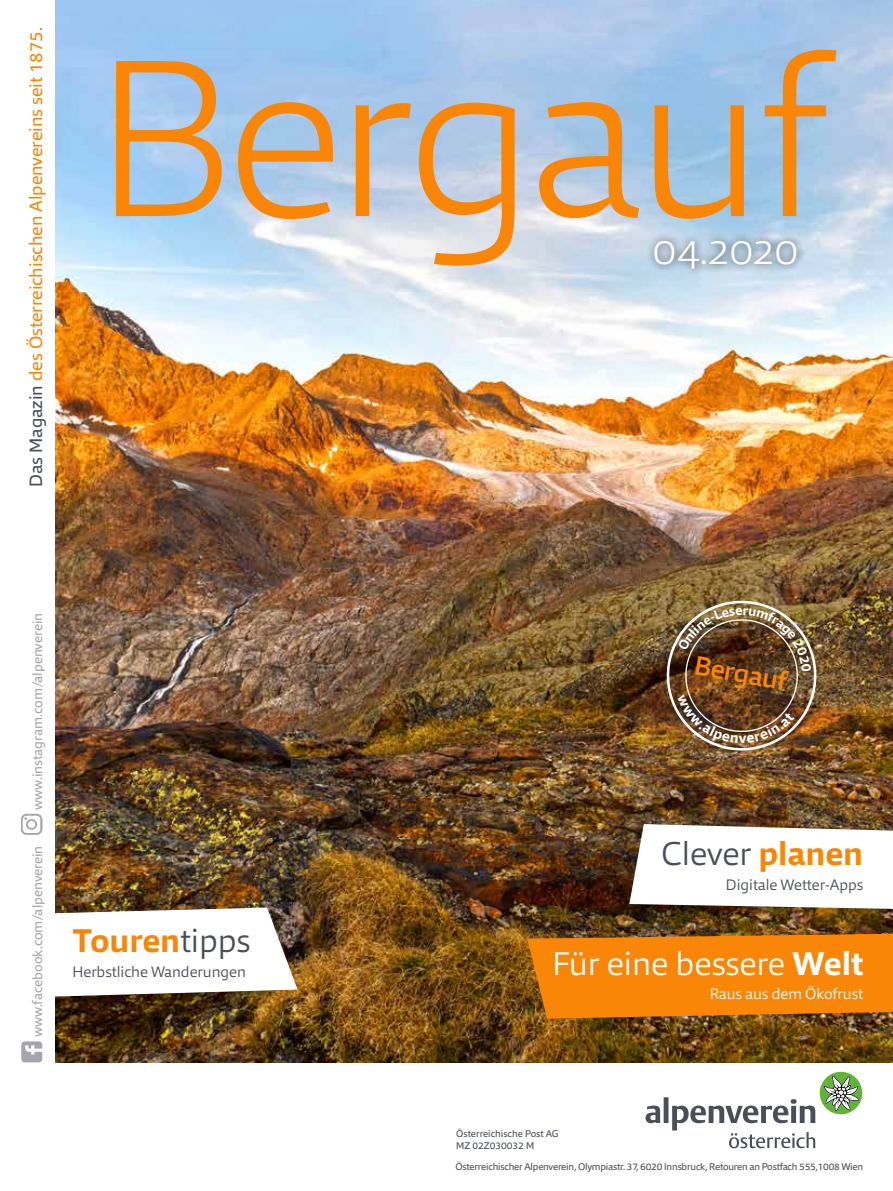
<style>
.page{position:relative;width:893px;height:1191px;background:#fff}
.page>*{position:absolute;margin:0;border:0;box-sizing:border-box;transform-origin:0 0}
.t1{font:200 225px "Qubo";letter-spacing:-.03em;color:#fa8607}
.t2{font:200 42px "Qubo";color:#fff}
.t3{font:300 33px "Qubo";color:#fff}
.t4{font:300 33px "Qubo";color:#4a4e56}
.t5{font:700 33px "Qubo";color:#fa8607}
.t6{font:500 27px "Qubo";color:#fa8607}
.t7{font:18px "Qubo";color:#fa8607}
.t8{font:300 15.15px "Qubo";color:#4a4e56}
.t9{font:300 15.15px "Qubo";color:#fff}
.t10{font:13.5px "Qubo";color:#a4a6ac}
.t11{font:9.75px "Qubo";letter-spacing:-.02em;color:#4a4e56}
.t12{font:9.75px/11.7px "Qubo";color:#4a4e56}
.s1{color:#4a4e56}
.s2{font-weight:300;color:#4a4e56}
.s3{font-weight:700;color:#fa8607}
.s4{font-weight:700}
</style>
<div class="page">
<img style="left:55px;top:0;width:838px;height:1063px">
<svg style="left:819px;top:1071px;width:44px;height:43px"></svg>
<div style="left:819px;top:1071px;width:44px;height:44px;border:1px solid #fff;border-radius:50%"></div>
<svg style="left:824px;top:1075px;width:35px;height:36px"></svg>
<svg style="left:645px;top:1097px;width:170px;height:51px"></svg>
<div style="left:646px;top:233px;width:159px;height:45px;background:#000;opacity:.75"></div>
<svg style="left:55px;top:907px;width:243px;height:91px"></svg>
<svg style="left:629px;top:824px;width:264px;height:85px"></svg>
<svg style="left:21px;top:1041px;width:21px;height:21px"></svg>
<img style="left:21px;top:813px;width:21px;height:22px">
<svg style="left:527px;top:933px;width:366px;height:85px;background:#ec8009"></svg>
<img style="left:659px;top:593px;width:165px;height:162px">
<h3 class="t7" style="left:24px;top:487px;width:461px;rotate:-90deg"><span class="s1">Das Magazin</span> des Österreichischen Alpenvereins seit 1875.</h3>
<h1 class="t1" style="left:95px;top:-7px;width:736px">Bergauf</h1>
<h2 class="t2" style="left:653px;top:223px;width:147px">04.2020</h2>
<h3 class="t10" style="left:29px;top:810px;width:199px;rotate:-90deg">www.instagram.com/alpenverein</h3>
<h3 class="t10" style="left:29px;top:1037px;width:193px;rotate:-90deg">www.facebook.com/alpenverein</h3>
<h3 class="t5" style="left:73px;top:919px;width:180px">Touren<span class="s2">tipps</span></h3>
<h3 class="t8" style="left:73px;top:961px;width:175px">Herbstliche Wanderungen</h3>
<h3 class="t6" style="left:698px;top:647px;width:95px;rotate:10deg">Bergauf</h3>
<h3 class="t4" style="left:661px;top:832px;width:203px">Clever <span class="s3">planen</span></h3>
<h3 class="t8" style="left:726px;top:874px;width:139px">Digitale Wetter-Apps</h3>
<h3 class="t3" style="left:553px;top:942px;width:312px">Für eine bessere <span class="s4">Welt</span></h3>
<h3 class="t9" style="left:710px;top:984px;width:155px">Raus aus dem Ökofrust</h3>
<p class="t12" style="left:456px;top:1127px;width:104px">Österreichische Post AG<br>MZ 02Z030032 M</p>
<p class="t11" style="left:455px;top:1160px;width:409px">Österreichischer Alpenverein, Olympiastr. 37, 6020 Innsbruck, Retouren an Postfach 555,1008 Wien</p>
</div>
